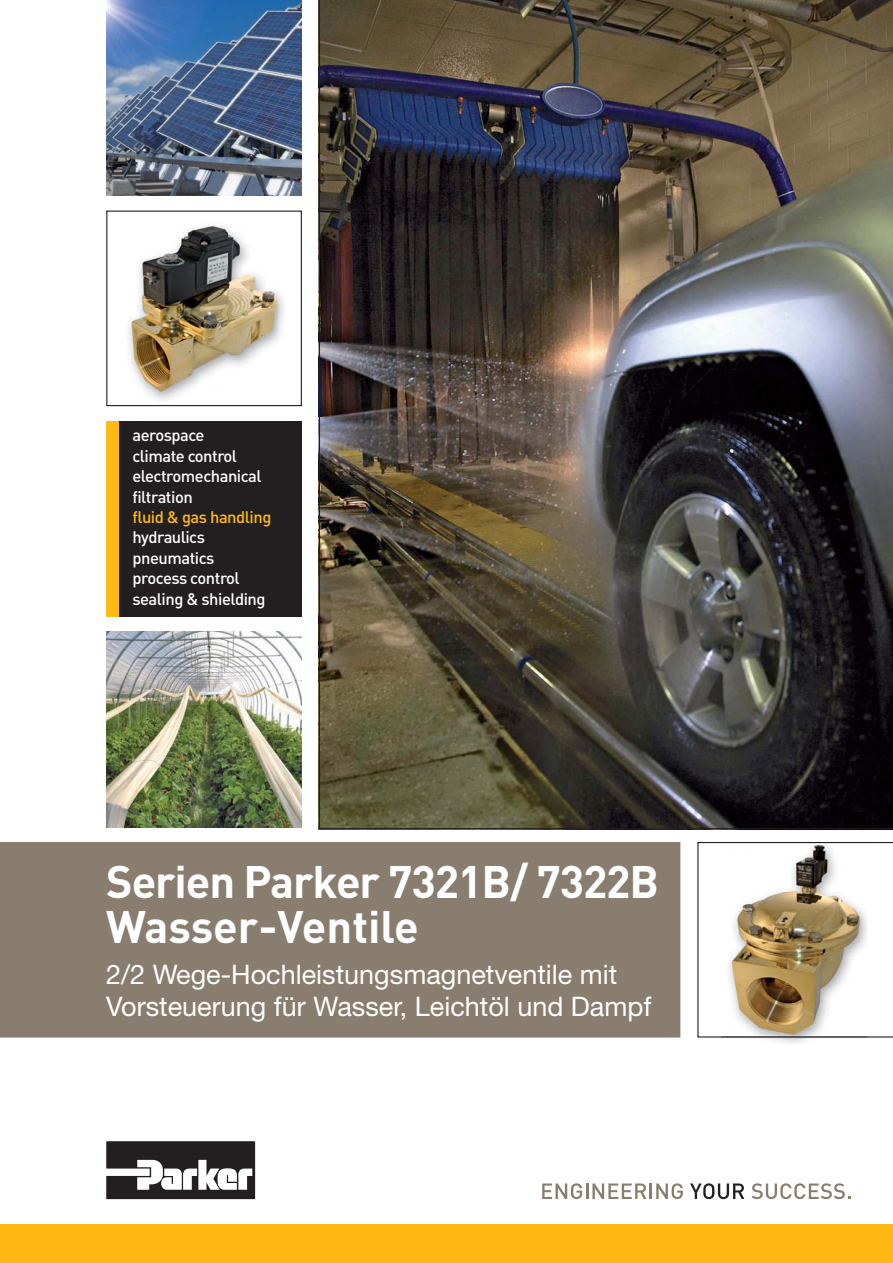
<style>
.page{position:relative;width:893px;height:1263px;background:#fff}
.page>*{position:absolute;margin:0;border:0;box-sizing:border-box;transform-origin:0 0}
.t1{font:700 45px/45px "DINOT";letter-spacing:-.025em;color:#fff}
.t2{font:27px/32.4px "Helvetica Neue LT Std";color:#fff}
.t3{font:500 16.5px/20.4px "DIN";letter-spacing:-.03em;color:#fff}
.t4{font:500 16.5px "DIN";letter-spacing:-.03em;color:#fdba12}
</style>
<div class="page">
<div style="left:0;top:1225px;width:893px;height:38px;background:#fdb813"></div>
<div style="left:0;top:842px;width:680px;height:196px;background:#887d6e"></div>
<svg style="left:106px;top:1141px;width:149px;height:58px"></svg>
<img style="left:106px;top:0;width:196px;height:196px">
<svg style="left:106px;top:211px;width:196px;height:195px"></svg>
<svg style="left:542px;top:1183px;width:141px;height:16px"></svg>
<svg style="left:690px;top:1183px;width:54px;height:16px"></svg>
<svg style="left:752px;top:1183px;width:98px;height:16px"></svg>
<div style="left:106px;top:421px;width:196px;height:196px;background:#231f20"></div>
<div style="left:106px;top:421px;width:13px;height:196px;background:#fdba12"></div>
<img style="left:106px;top:632px;width:196px;height:195px">
<svg style="left:697px;top:842px;width:196px;height:196px"></svg>
<img style="left:319px;top:0;width:574px;height:829px">
<img style="left:123px;top:219px;width:163px;height:183px">
<img style="left:131px;top:224px;width:147px;height:169px">
<img style="left:721px;top:842px;width:146px;height:196px">
<img style="left:728px;top:845px;width:134px;height:190px">
<p class="t3" style="left:132px;top:427px;width:131px">aerospace<br>climate control electromechanical filtration</p>
<p class="t4" style="left:132px;top:511px;width:140px">fluid &amp; gas handling</p>
<p class="t3" style="left:132px;top:529px;width:135px">hydraulics pneumatics process control sealing &amp; shielding</p>
<h1 class="t1" style="left:106px;top:864px;width:554px">Serien Parker 7321B/ 7322B<br>Wasser-Ventile</h1>
<h2 class="t2" style="left:106px;top:961px;width:547px">2/2 Wege-Hochleistungsmagnetventile mit<br>Vorsteuerung für Wasser, Leichtöl und Dampf</h2>
</div>
